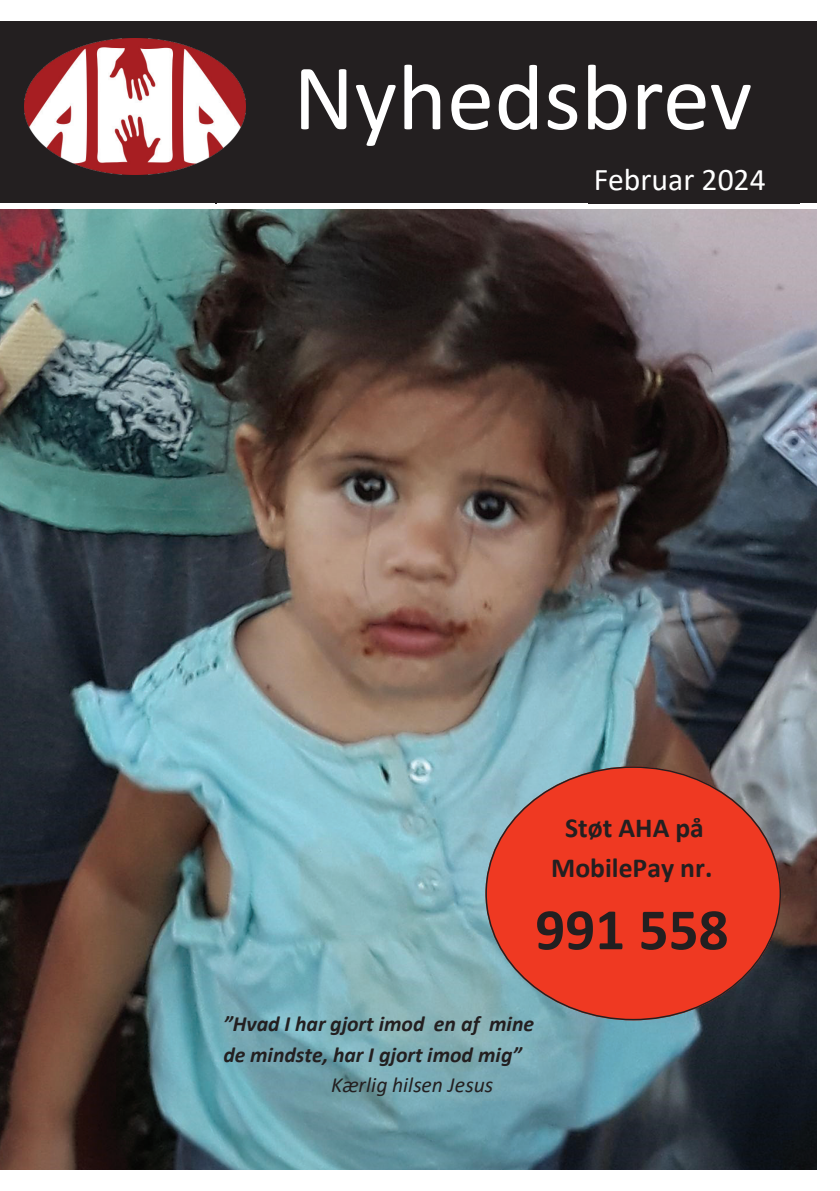
<style>
.page{position:relative;width:840px;height:1191px;background:#fff}
.page>*{position:absolute;margin:0;border:0;box-sizing:border-box;transform-origin:0 0}
.t1{font:94.6px "Calibri";color:#fff}
.t2{font:700 59.2px "Calibri";color:#231f20}
.t3{font:31.6px "Calibri";color:#fff}
.t4{font:700 27.6px/40.2px "Calibri";color:#231f20;text-align:center}
.t5{font:italic 700 21.8px "Calibri";color:#231f20}
.t6{font:italic 700 21.6px "Calibri";color:#231f20}
.t7{font:italic 21.6px "Calibri";letter-spacing:.005em;color:#231f20}
</style>
<div class="page">
<div style="left:0;top:22px;width:815px;height:181px;background:#231f20"></div>
<img style="left:25px;top:38px;width:220px;height:136px">
<img style="left:0;top:210px;width:815px;height:959px">
<svg style="left:485px;top:766px;width:295px;height:254px;background:#d04939"></svg>
<h1 class="t1" style="left:293px;top:32px;width:460px">Nyhedsbrev</h1>
<h3 class="t3" style="left:593px;top:158px;width:173px">Februar 2024</h3>
<p class="t4" style="left:551px;top:807px;width:162px">Støt AHA på<br>MobilePay nr.</p>
<h2 class="t2" style="left:535px;top:887px;width:195px">991 558</h2>
<p class="t5" style="left:223px;top:1008px;width:312px">”Hvad I har gjort imod en af mine</p>
<p class="t6" style="left:223px;top:1039px;width:300px">de mindste, har I gjort imod mig”</p>
<p class="t7" style="left:331px;top:1069px;width:163px">Kærlig hilsen Jesus</p>
</div>
